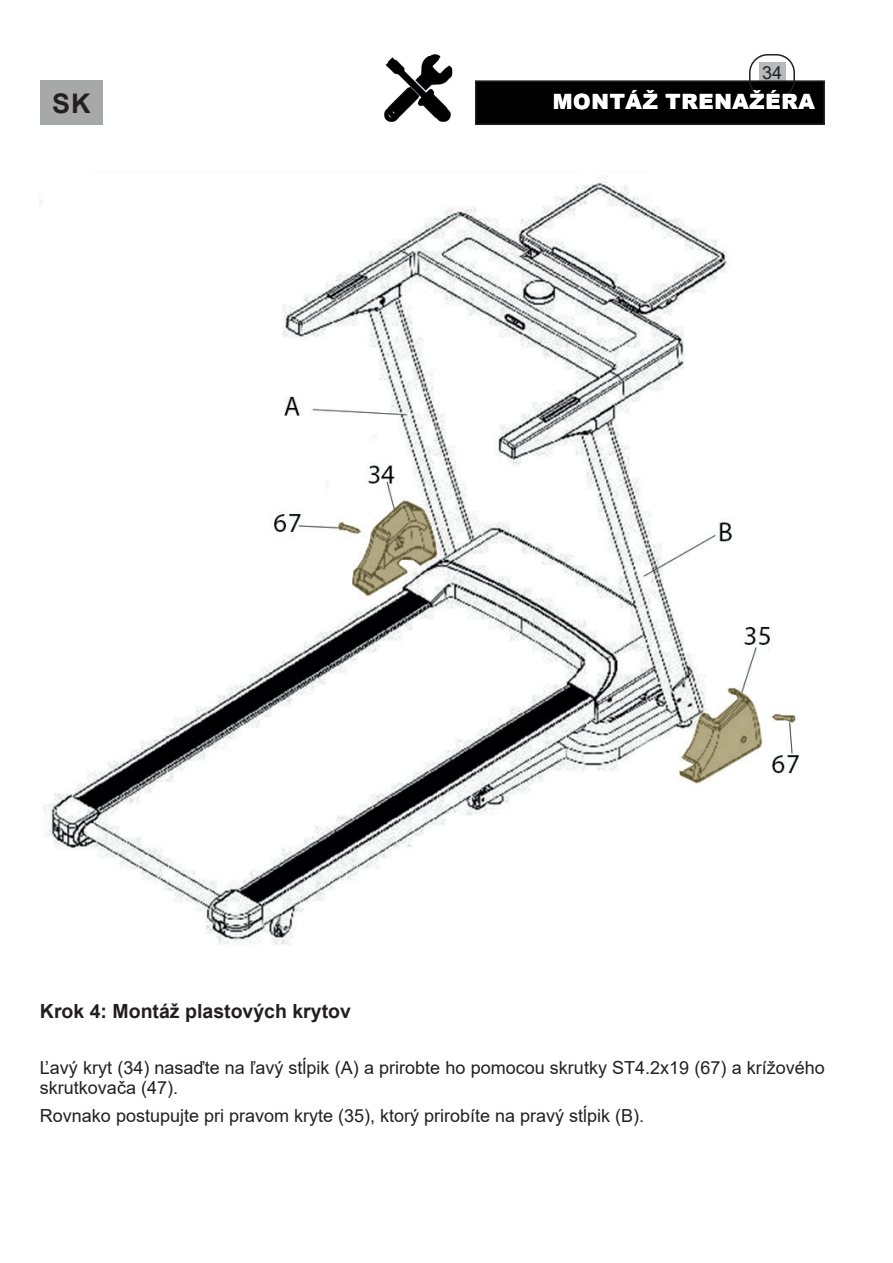
<style>
.page{position:relative;width:893px;height:1263px;background:#fff}
.page>*{position:absolute;margin:0;border:0;box-sizing:border-box;transform-origin:0 0}
.t1{font:700 27px "Arial";color:#231f20}
.t2{font:900 21px "Arial";letter-spacing:.035em;color:#fff}
.t3{font:700 19.5px "Arial";color:#231f20}
.t4{font:18px/19.5px "Arial";color:#231f20}
</style>
<div class="page">
<div style="left:759px;top:62px;width:27px;height:21px;background:#b7baba"></div>
<div style="left:476px;top:81px;width:348px;height:43px;background:#000001"></div>
<div style="left:475px;top:80px;width:350px;height:45px;border:2px solid #231f20"></div>
<div style="left:749px;top:54px;width:46px;height:45px;border:2px solid #231f20;border-radius:18px"></div>
<img style="left:384px;top:54px;width:68px;height:68px">
<img style="left:388px;top:57px;width:62px;height:61px">
<div style="left:40px;top:80px;width:63px;height:45px;background:#a7a9a9"></div>
<img style="left:40px;top:175px;width:759px;height:770px">
<p class="t4" style="left:762px;top:62px;width:22px">34</p>
<h1 class="t1" style="left:52px;top:84px;width:40px">SK</h1>
<p class="t2" style="left:553px;top:87px;width:264px">MONTÁŽ TRENAŽÉRA</p>
<p class="t3" style="left:40px;top:997px;width:312px">Krok 4: Montáž plastových krytov</p>
<p class="t4" style="left:40px;top:1058px;width:786px">Ľavý kryt (34) nasaďte na ľavý stĺpik (A) a prirobte ho pomocou skrutky ST4.2x19 (67) a krížového skrutkovača (47).</p>
<p class="t4" style="left:40px;top:1105px;width:606px">Rovnako postupujte pri pravom kryte (35), ktorý prirobíte na pravý stĺpik (B).</p>
</div>
